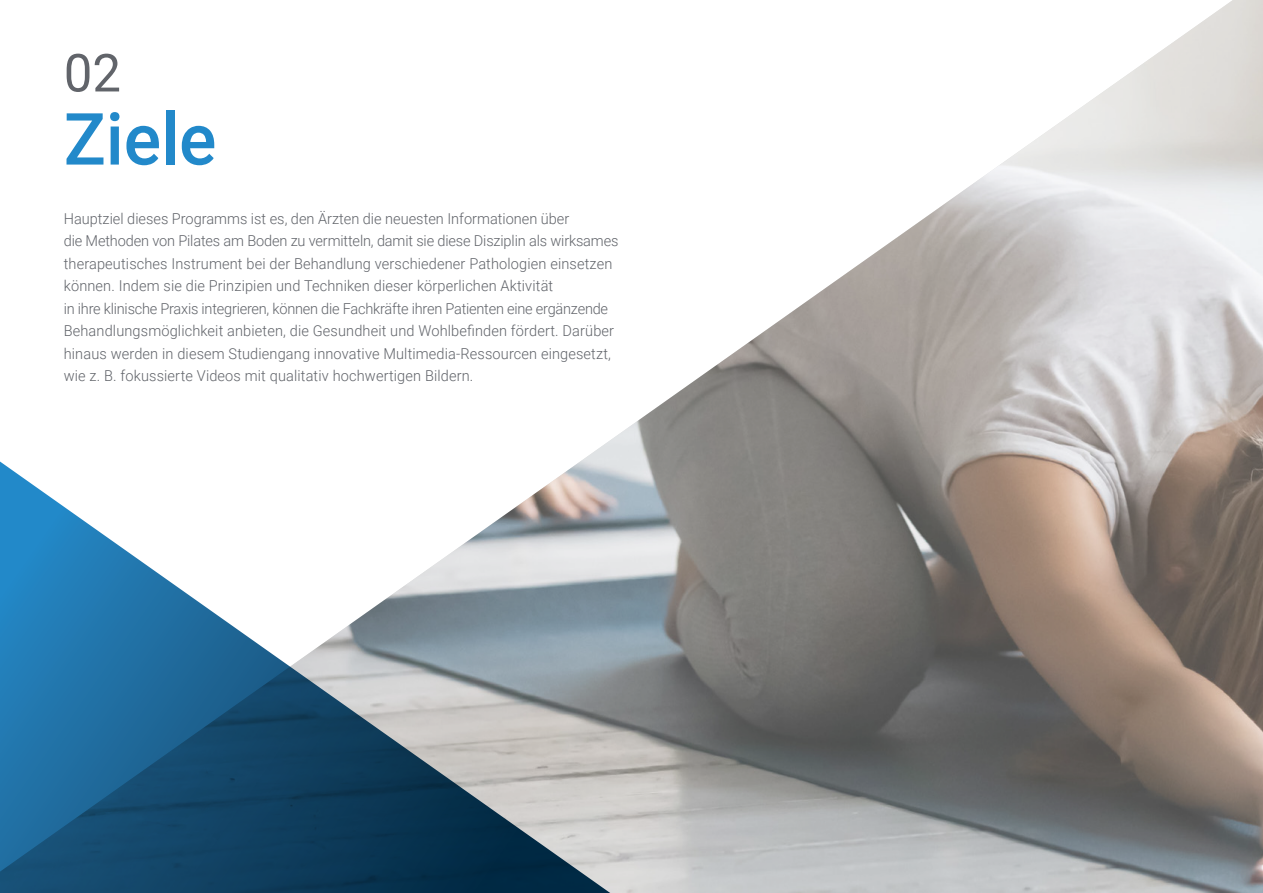
<style>
.page{position:relative;width:1263px;height:893px;background:#fff}
.page>*{position:absolute;margin:0;border:0;box-sizing:border-box;transform-origin:0 0}
.t1{font:500 72px "Roboto";color:#2289ca}
.t2{font:52.5px "Roboto";color:#61646a}
.t3{font:300 15px/22.5px "Roboto";letter-spacing:.01em;color:#61646a}
</style>
<div class="page">
<img style="left:602px;top:0;width:661px;height:893px">
<svg style="left:0;top:446px;width:640px;height:447px"></svg>
<h2 class="t2" style="left:64px;top:36px;width:59px">02</h2>
<h1 class="t1" style="left:64px;top:89px;width:154px">Ziele</h1>
<p class="t3" style="left:64px;top:207px;width:556px">Hauptziel dieses Programms ist es, den Ärzten die neuesten Informationen über<br>die Methoden von Pilates am Boden zu vermitteln, damit sie diese Disziplin als wirksames therapeutisches Instrument bei der Behandlung verschiedener Pathologien einsetzen können. Indem sie die Prinzipien und Techniken dieser körperlichen Aktivität<br>in ihre klinische Praxis integrieren, können die Fachkräfte ihren Patienten eine ergänzende Behandlungsmöglichkeit anbieten, die Gesundheit und Wohlbefinden fördert. Darüber hinaus werden in diesem Studiengang innovative Multimedia-Ressourcen eingesetzt, wie z. B. fokussierte Videos mit qualitativ hochwertigen Bildern.</p>
</div>
